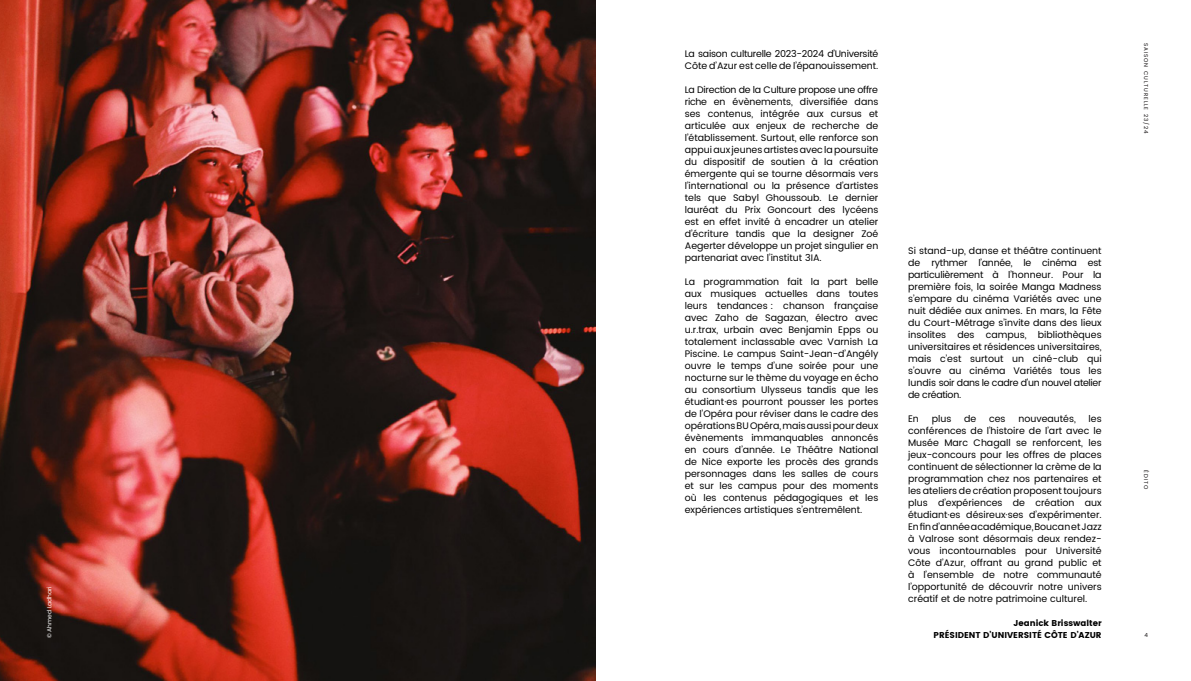
<style>
.page{position:relative;width:1191px;height:681px;background:#fff}
.page>*{position:absolute;margin:0;border:0;box-sizing:border-box;transform-origin:0 0}
.t1{font:9.5px/12px "Poppins";color:#000;text-align:justify}
.t2{font:9.5px/12px "Poppins";letter-spacing:-.025em;color:#000}
.t3{font:8.5px "Poppins";color:#000}
.t4{font:6px "Poppins";color:#fff}
.t5{font:5.5px "Poppins";letter-spacing:.175em;color:#0e0a0b}
</style>
<div class="page">
<img style="left:0;top:0;width:595px;height:680px">
<p class="t4" style="left:45px;top:638px;width:54px;rotate:-90deg">© Ahmed Ladhari</p>
<p class="t2" style="left:685px;top:48px;width:195px">La saison culturelle 2023-2024 d’Université<br>Côte d’Azur est celle de l’épanouissement.</p>
<p class="t1" style="left:685px;top:84px;width:195px">La Direction de la Culture propose une offre riche en évènements, diversifiée dans ses contenus, intégrée aux cursus et articulée aux enjeux de recherche de l’établissement. Surtout, elle renforce son appui aux jeunes artistes avec la poursuite du dispositif de soutien à la création émergente qui se tourne désormais vers l’international ou la présence d’artistes tels que Sabyl Ghoussoub. Le dernier lauréat du Prix Goncourt des lycéens est en effet invité à encadrer un atelier d’écriture tandis que la designer Zoé Aegerter développe un projet singulier en partenariat avec l’institut 3IA.</p>
<p class="t1" style="left:685px;top:276px;width:195px">La programmation fait la part belle aux musiques actuelles dans toutes leurs tendances : chanson française avec Zaho de Sagazan, électro avec u.r.trax, urbain avec Benjamin Epps ou totalement inclassable avec Varnish La Piscine. Le campus Saint-Jean-d’Angély ouvre le temps d’une soirée pour une nocturne sur le thème du voyage en écho au consortium Ulysseus tandis que les étudiant·es pourront pousser les portes de l’Opéra pour réviser dans le cadre des opérations BU Opéra, mais aussi pour deux évènements immanquables annoncés en cours d’année. Le Théâtre National de Nice exporte les procès des grands personnages dans les salles de cours et sur les campus pour des moments où les contenus pédagogiques et les expériences artistiques s’entremêlent.</p>
<p class="t1" style="left:908px;top:245px;width:195px">Si stand-up, danse et théâtre continuent de rythmer l’année, le cinéma est particulièrement à l’honneur. Pour la première fois, la soirée Manga Madness s’empare du cinéma Variétés avec une nuit dédiée aux animes. En mars, la Fête du Court-Métrage s’invite dans des lieux insolites des campus, bibliothèques universitaires et résidences universitaires, mais c’est surtout un ciné-club qui s’ouvre au cinéma Variétés tous les lundis soir dans le cadre d’un nouvel atelier de création.</p>
<p class="t1" style="left:908px;top:413px;width:12px">En</p>
<p class="t1" style="left:931px;top:413px;width:21px">plus</p>
<p class="t1" style="left:964px;top:413px;width:14px">de</p>
<p class="t1" style="left:989px;top:413px;width:18px">ces</p>
<p class="t1" style="left:1018px;top:413px;width:59px">nouveautés,</p>
<p class="t1" style="left:908px;top:413px;width:195px;text-indent:180px">les conférences de l’histoire de l’art avec le Musée Marc Chagall se renforcent, les jeux-concours pour les offres de places continuent de sélectionner la crème de la programmation chez nos partenaires et les ateliers de création proposent toujours plus d’expériences de création aux étudiant·es désireux·ses d’expérimenter.<br>En fin d’année académique, Boucan et Jazz à Valrose sont désormais deux rendez&shy;vous incontournables pour Université Côte d’Azur, offrant au grand public et à l’ensemble de notre communauté l’opportunité de découvrir notre univers créatif et de notre patrimoine culturel.</p>
<p class="t3" style="left:1013px;top:618px;width:90px">Jeanick Brisswalter</p>
<p class="t3" style="left:933px;top:630px;width:170px">PRÉSIDENT D’UNIVERSITÉ CÔTE D’AZUR</p>
<p class="t5" style="left:1150px;top:43px;width:92px;rotate:90deg">SAISON CULTURELLE 23/24</p>
<p class="t5" style="left:1150px;top:470px;width:21px;rotate:90deg">ÉDITO</p>
<p class="t5" style="left:1144px;top:631px;width:5px">4</p>
</div>
